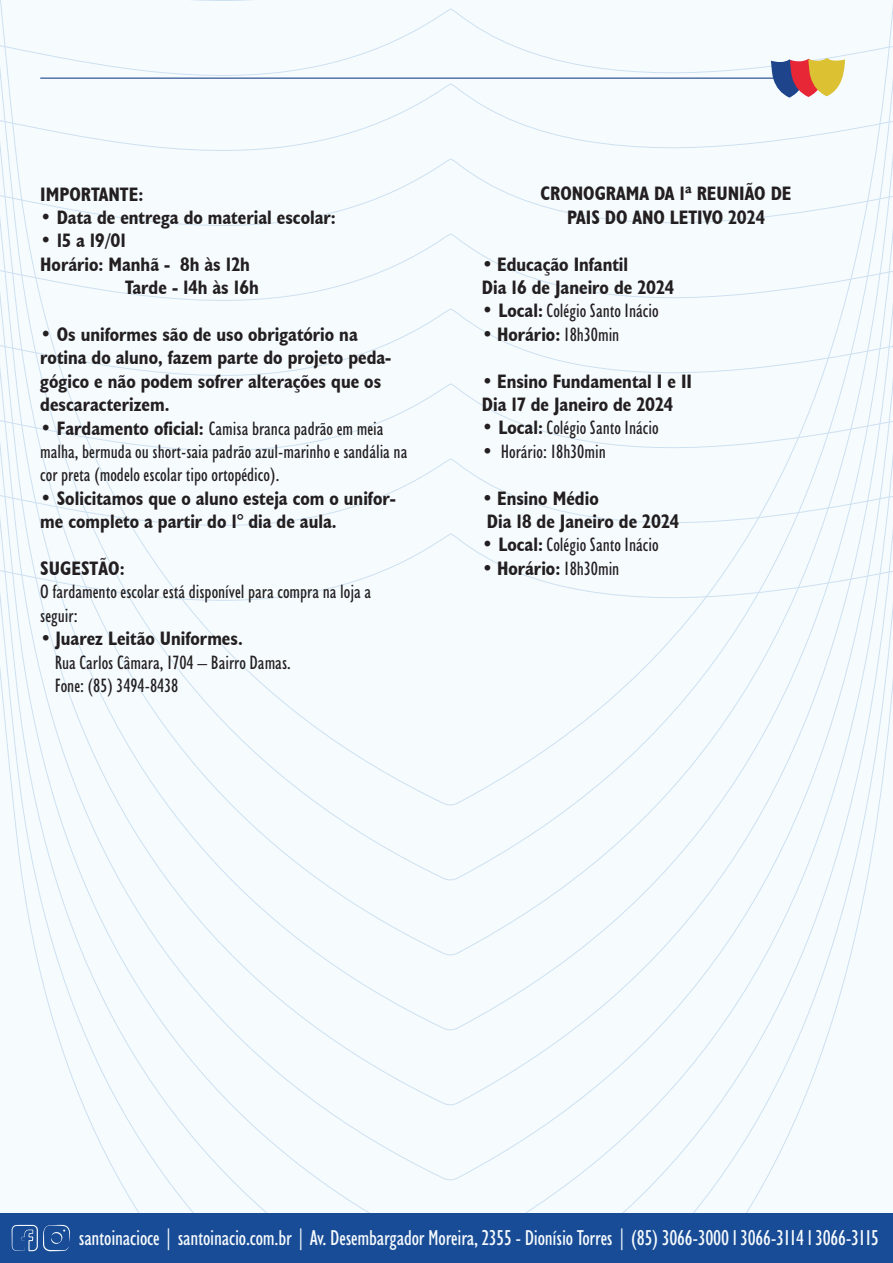
<style>
.page{position:relative;width:893px;height:1263px;background:#fff}
.page>*{position:absolute;margin:0;border:0;box-sizing:border-box;transform-origin:0 0}
.t1{font:condensed 21.75px "Humanist 521 BT";letter-spacing:-.01em;color:#f6fbfe}
.t2{font:700 condensed 19.5px/23.4px "Humanist 521 BT";color:#231f20}
.t3{font:condensed 19.5px/23.4px "Humanist 521 BT";color:#231f20}
.s1{font-weight:700}
.s2{font-weight:400}
</style>
<div class="page">
<div style="left:0;top:0;width:893px;height:458px;background:#f6fbfe"></div>
<div style="left:0;top:458px;width:893px;height:75px;background:#f6fbfe"></div>
<div style="left:0;top:533px;width:893px;height:680px;background:#f6fbfe"></div>
<hr style="left:40px;top:78px;width:739px;height:1px;background:#1e458c">
<svg style="left:771px;top:58px;width:74px;height:40px"></svg>
<div style="left:0;top:1213px;width:893px;height:50px;background:#194c96"></div>
<svg style="left:11px;top:1224px;width:59px;height:27px"></svg>
<p class="t2" style="left:40px;top:182px;width:105px">IMPORTANTE:</p>
<p class="t2" style="left:40px;top:205px;width:297px">• Data de entrega do material escolar:</p>
<p class="t2" style="left:40px;top:229px;width:87px">• 15 a 19/01</p>
<p class="t2" style="left:40px;top:252px;width:211px">Horário: Manhã - 8h às 12h</p>
<p class="t2" style="left:125px;top:275px;width:135px">Tarde - 14h às 16h</p>
<p class="t2" style="left:40px;top:322px;width:353px">• Os uniformes são de uso obrigatório na rotina do aluno, fazem parte do projeto peda&shy;gógico e não podem sofrer alterações que os descaracterizem.</p>
<p class="t3" style="left:40px;top:416px;width:369px"><span class="s1">• Fardamento oficial:</span> Camisa branca padrão em meia malha, bermuda ou short-saia padrão azul-marinho e sandália na cor preta (modelo escolar tipo ortopédico).</p>
<p class="t2" style="left:40px;top:486px;width:357px">• Solicitamos que o aluno esteja com o unifor&shy;me completo a partir do 1° dia de aula.</p>
<p class="t2" style="left:40px;top:556px;width:86px">SUGESTÃO:</p>
<p class="t3" style="left:40px;top:580px;width:332px">O fardamento escolar está disponível para compra na loja a seguir:</p>
<p class="t3" style="left:55px;top:627px;width:238px;text-indent:-14px">• <span class="s1">Juarez Leitão Uniformes.<br></span>Rua Carlos Câmara, 1704 – Bairro Damas.<br>Fone: (85) 3494-8438</p>
<p class="t2" style="left:541px;top:182px;width:252px;text-align:center">CRONOGRAMA DA 1ª REUNIÃO DE<br>PAIS DO ANO LETIVO 2024</p>
<p class="t2" style="left:482px;top:252px;width:194px"><span class="s2">•</span> Educação Infantil<br>Dia 16 de Janeiro de 2024</p>
<p class="t3" style="left:482px;top:299px;width:178px"><span class="s1">• Local:</span> Colégio Santo Inácio</p>
<p class="t3" style="left:482px;top:322px;width:139px">• <span class="s1">Horário:</span> 18h30min</p>
<p class="t2" style="left:482px;top:369px;width:212px"><span class="s2">•</span> Ensino Fundamental I e II<br>Dia 17 de Janeiro de 2024</p>
<p class="t3" style="left:482px;top:416px;width:178px"><span class="s1">• Local:</span> Colégio Santo Inácio</p>
<p class="t3" style="left:482px;top:439px;width:125px">• Horário: 18h30min</p>
<p class="t2" style="left:482px;top:486px;width:199px"><span class="s2">•</span> Ensino Médio<br>Dia 18 de Janeiro de 2024</p>
<p class="t3" style="left:482px;top:533px;width:178px"><span class="s1">• Local:</span> Colégio Santo Inácio</p>
<p class="t3" style="left:482px;top:556px;width:139px">• <span class="s1">Horário:</span> 18h30min</p>
<p class="t1" style="left:79px;top:1225px;width:802px">santoinacioce | santoinacio.com.br | Av. Desembargador Moreira, 2355 - Dionísio Torres | (85) 3066-3000 l 3066-3114 l 3066-3115</p>
</div>
